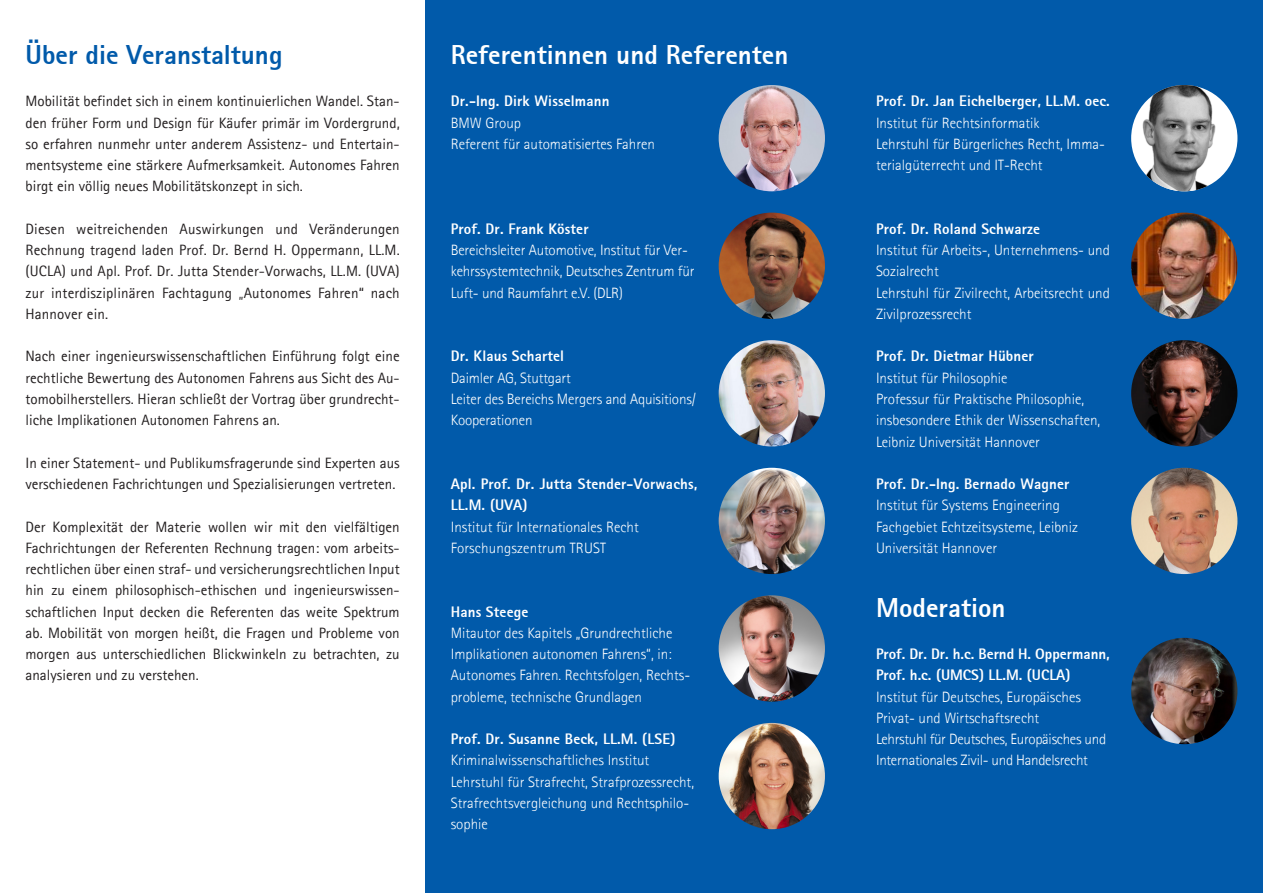
<style>
.page{position:relative;width:1263px;height:893px;background:#fff}
.page>*{position:absolute;margin:0;border:0;box-sizing:border-box;transform-origin:0 0}
.Überschrift_1_weis{font:800 27px "Agfa Rotis Sans Serif";color:#fff}
.Überschrift_1{font:800 27px "Agfa Rotis Sans Serif";color:#015aaa}
.Text_normal{font:15px/21.3px "Agfa Rotis Sans Serif";color:#231f20;text-align:justify}
.Text_normal_weiß{font:300 15px/21.3px "Agfa Rotis Sans Serif";color:#fff}
.Referenten_Name{font:800 15px/21.3px "Agfa Rotis Sans Serif";letter-spacing:.01em;color:#fff}
.Text_normal_weiß-2{font:300 15px/21.3px "Agfa Rotis Sans Serif";letter-spacing:-.02em;color:#fff}
</style>
<div class="page">
<div style="left:425px;top:0;width:838px;height:893px;background:#015aaa"></div>
<img style="left:719px;top:85px;width:106px;height:106px;border-radius:53px">
<img style="left:1131px;top:85px;width:106px;height:106px;border-radius:53px">
<img style="left:719px;top:213px;width:106px;height:106px;border-radius:53px">
<img style="left:1131px;top:213px;width:106px;height:106px;border-radius:53px">
<img style="left:719px;top:340px;width:106px;height:106px;border-radius:53px">
<img style="left:1131px;top:340px;width:106px;height:106px;border-radius:53px">
<img style="left:719px;top:468px;width:106px;height:106px;border-radius:53px">
<img style="left:1131px;top:468px;width:106px;height:106px;border-radius:53px">
<img style="left:719px;top:595px;width:106px;height:107px;border-radius:53px">
<img style="left:1131px;top:638px;width:106px;height:106px;border-radius:53px">
<img style="left:719px;top:723px;width:106px;height:106px;border-radius:53px">
<p class="Überschrift_1" style="left:26px;top:37px;width:258px">Über die Veranstaltung</p>
<p class="Text_normal" style="left:26px;top:90px;width:376px">Mobilität befindet sich in einem kontinuierlichen Wandel. Stan&shy;den früher Form und Design für Käufer primär im Vordergrund, so erfahren nunmehr unter anderem Assistenz- und Entertain&shy;mentsysteme eine stärkere Aufmerksamkeit. Autonomes Fahren birgt ein völlig neues Mobilitätskonzept in sich.</p>
<p class="Text_normal" style="left:26px;top:218px;width:376px">Diesen weitreichenden Auswirkungen und Veränderungen Rechnung tragend laden Prof. Dr. Bernd H. Oppermann, LL.M. (UCLA) und Apl. Prof. Dr. Jutta Stender-Vorwachs, LL.M. (UVA) zur interdisziplinären Fachtagung „Autonomes Fahren“ nach Hannover ein.</p>
<p class="Text_normal" style="left:26px;top:345px;width:376px">Nach einer ingenieurswissenschaftlichen Einführung folgt eine rechtliche Bewertung des Autonomen Fahrens aus Sicht des Au&shy;tomobilherstellers. Hieran schließt der Vortrag über grundrecht&shy;liche Implikationen Autonomen Fahrens an.</p>
<p class="Text_normal" style="left:26px;top:452px;width:376px">In einer Statement- und Publikumsfragerunde sind Experten aus verschiedenen Fachrichtungen und Spezialisierungen vertreten.</p>
<p class="Text_normal" style="left:26px;top:516px;width:376px">Der Komplexität der Materie wollen wir mit den vielfältigen Fachrichtungen der Referenten Rechnung tragen: vom arbeits&shy;rechtlichen über einen straf- und versicherungsrechtlichen Input hin zu einem philosophisch-ethischen und ingenieurswissen&shy;schaftlichen Input decken die Referenten das weite Spektrum ab. Mobilität von morgen heißt, die Fragen und Probleme von morgen aus unterschiedlichen Blickwinkeln zu betrachten, zu analysieren und zu verstehen.</p>
<p class="Überschrift_1_weis" style="left:451px;top:37px;width:339px">Referentinnen und Referenten</p>
<p class="Referenten_Name" style="left:451px;top:90px;width:160px">Dr.-Ing. Dirk Wisselmann</p>
<p class="Text_normal_weiß" style="left:451px;top:112px;width:72px">BMW Group</p>
<p class="Text_normal_weiß" style="left:451px;top:133px;width:206px">Referent für automatisiertes Fahren</p>
<p class="Referenten_Name" style="left:451px;top:218px;width:139px">Prof. Dr. Frank Köster</p>
<p class="Text_normal_weiß" style="left:451px;top:239px;width:245px">Bereichsleiter Automotive, Institut für Ver&shy;kehrssystemtechnik, Deutsches Zentrum für<br>Luft- und Raumfahrt e.V. (DLR)</p>
<p class="Referenten_Name" style="left:451px;top:345px;width:115px">Dr. Klaus Schartel</p>
<p class="Text_normal_weiß" style="left:451px;top:367px;width:122px">Daimler AG, Stuttgart</p>
<p class="Text_normal_weiß" style="left:451px;top:388px;width:247px">Leiter des Bereichs Mergers and Aquisitions/<br>Kooperationen</p>
<p class="Referenten_Name" style="left:451px;top:473px;width:248px">Apl. Prof. Dr. Jutta Stender-Vorwachs,<br>LL.M. (UVA)</p>
<p class="Text_normal_weiß" style="left:451px;top:516px;width:190px">Institut für Internationales Recht</p>
<p class="Text_normal_weiß" style="left:451px;top:537px;width:157px">Forschungszentrum TRUST</p>
<p class="Referenten_Name" style="left:451px;top:601px;width:79px">Hans Steege</p>
<p class="Text_normal_weiß" style="left:451px;top:622px;width:241px">Mitautor des Kapitels „Grundrechtliche Implikationen autonomen Fahrens“, in:<br>Autonomes Fahren. Rechtsfolgen, Rechts&shy;probleme, technische Grundlagen</p>
<p class="Referenten_Name" style="left:451px;top:728px;width:226px">Prof. Dr. Susanne Beck, LL.M. (LSE)</p>
<p class="Text_normal_weiß" style="left:451px;top:749px;width:200px">Kriminalwissenschaftliches Institut</p>
<p class="Text_normal_weiß" style="left:451px;top:771px;width:245px">Lehrstuhl für Strafrecht, Strafprozessrecht,<br>Strafrechtsvergleichung und Rechtsphilo&shy;sophie</p>
<p class="Referenten_Name" style="left:876px;top:90px;width:235px">Prof. Dr. Jan Eichelberger, LL.M. oec.</p>
<p class="Text_normal_weiß" style="left:876px;top:112px;width:165px">Institut für Rechtsinformatik</p>
<p class="Text_normal_weiß" style="left:876px;top:133px;width:230px">Lehrstuhl für Bürgerliches Recht, Imma&shy;terialgüterrecht und IT-Recht</p>
<p class="Referenten_Name" style="left:876px;top:218px;width:166px">Prof. Dr. Roland Schwarze</p>
<p class="Text_normal_weiß" style="left:876px;top:239px;width:235px">Institut für Arbeits-, Unternehmens- und<br>Sozialrecht</p>
<p class="Text_normal_weiß" style="left:876px;top:282px;width:235px">Lehrstuhl für Zivilrecht, Arbeitsrecht und<br>Zivilprozessrecht</p>
<p class="Referenten_Name" style="left:876px;top:345px;width:159px">Prof. Dr. Dietmar Hübner</p>
<p class="Text_normal_weiß" style="left:876px;top:367px;width:133px">Institut für Philosophie</p>
<p class="Text_normal_weiß" style="left:876px;top:388px;width:226px">Professur für Praktische Philosophie, insbesondere Ethik der Wissenschaften,<br>Leibniz Universität Hannover</p>
<p class="Referenten_Name" style="left:876px;top:473px;width:195px">Prof. Dr.-Ing. Bernado Wagner</p>
<p class="Text_normal_weiß" style="left:876px;top:494px;width:185px">Institut für Systems Engineering</p>
<p class="Text_normal_weiß" style="left:876px;top:516px;width:203px">Fachgebiet Echtzeitsysteme, Leibniz<br>Universität Hannover</p>
<p class="Überschrift_1_weis" style="left:876px;top:590px;width:131px">Moderation</p>
<p class="Referenten_Name" style="left:876px;top:643px;width:235px">Prof. Dr. Dr. h.c. Bernd H. Oppermann,<br>Prof. h.c. (UMCS) LL.M. (UCLA)</p>
<p class="Text_normal_weiß" style="left:876px;top:686px;width:206px">Institut für Deutsches, Europäisches<br>Privat- und Wirtschaftsrecht</p>
<p class="Text_normal_weiß-2" style="left:876px;top:728px;width:232px">Lehrstuhl für Deutsches, Europäisches und<br>Internationales Zivil- und Handelsrecht</p>
</div>
